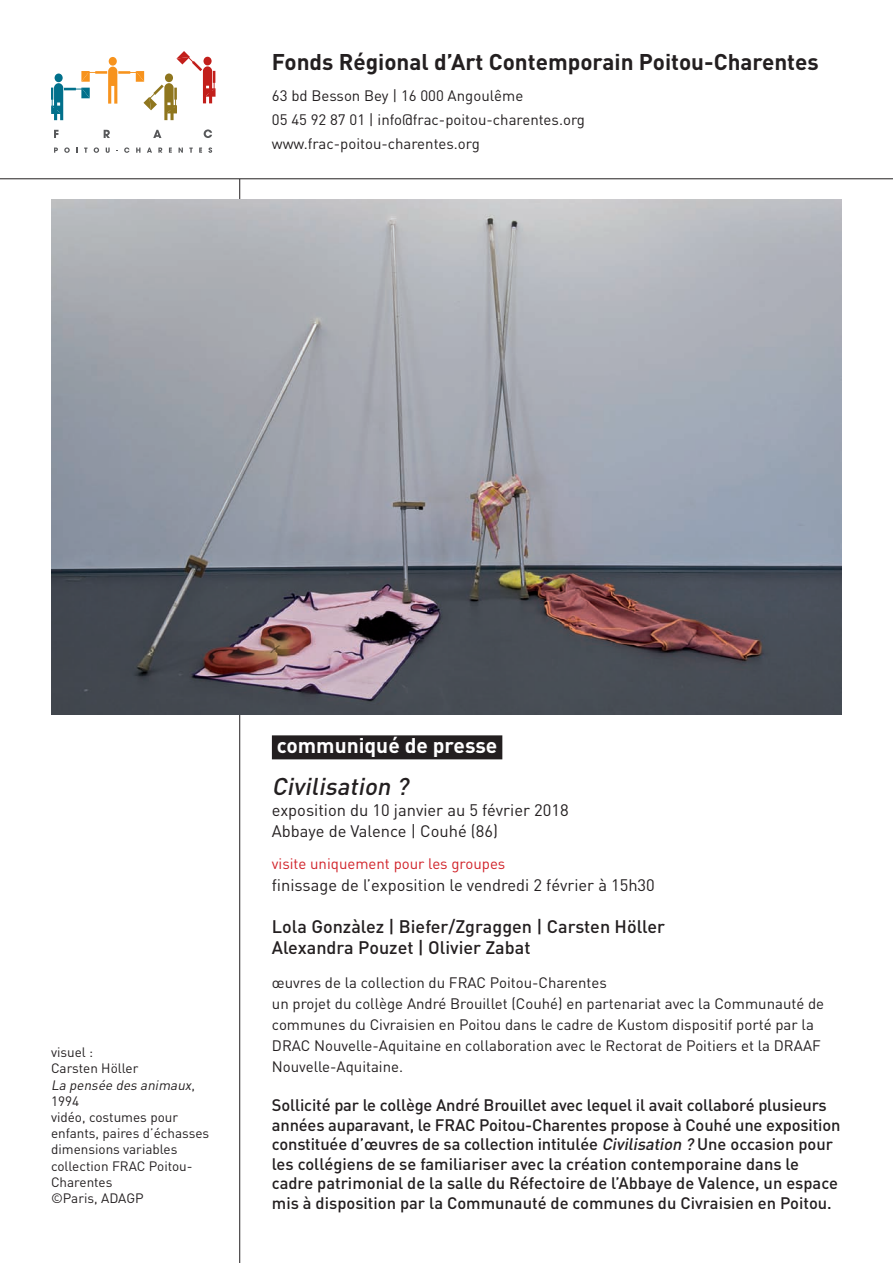
<style>
.page{position:relative;width:893px;height:1263px;background:#fff}
.page>*{position:absolute;margin:0;border:0;box-sizing:border-box;transform-origin:0 0}
.t1{font:italic 500 24px "DIN";color:#231f20}
.t2{font:700 22.5px "DIN";color:#231f20}
.t3{font:700 21px "DIN";color:#fff}
.t4{font:500 18px/21px "DIN";color:#231f20}
.t5{font:500 16.5px/19.5px "DIN";letter-spacing:-.01em;color:#231f20}
.t6{font:16.5px/21px "DIN";color:#231f20}
.t7{font:15px/21px "DIN";color:#231f20}
.t8{font:15px "DIN";color:#d1232a}
.t9{font:13.5px/16.2px "DIN";color:#231f20}
.s1{font-style:italic}
</style>
<div class="page">
<svg style="left:54px;top:130px;width:5px;height:8px"></svg>
<svg style="left:104px;top:130px;width:6px;height:8px"></svg>
<svg style="left:153px;top:130px;width:8px;height:8px"></svg>
<svg style="left:204px;top:129px;width:8px;height:9px"></svg>
<svg style="left:51px;top:51px;width:165px;height:69px"></svg>
<svg style="left:54px;top:148px;width:4px;height:5px"></svg>
<svg style="left:64px;top:147px;width:6px;height:6px"></svg>
<svg style="left:94px;top:147px;width:5px;height:6px"></svg>
<svg style="left:106px;top:148px;width:4px;height:5px"></svg>
<svg style="left:124px;top:147px;width:5px;height:6px"></svg>
<svg style="left:136px;top:148px;width:4px;height:5px"></svg>
<svg style="left:147px;top:148px;width:5px;height:5px"></svg>
<svg style="left:158px;top:148px;width:4px;height:5px"></svg>
<svg style="left:169px;top:148px;width:3px;height:5px"></svg>
<svg style="left:179px;top:148px;width:4px;height:5px"></svg>
<svg style="left:189px;top:148px;width:4px;height:5px"></svg>
<svg style="left:199px;top:148px;width:3px;height:5px"></svg>
<svg style="left:208px;top:147px;width:4px;height:6px"></svg>
<hr style="left:0;top:179px;width:893px;height:1px;background:#231f20">
<hr style="left:239px;top:179px;width:1px;height:1084px;background:#231f20">
<div style="left:272px;top:735px;width:230px;height:24px;background:#231f20"></div>
<img style="left:51px;top:199px;width:791px;height:516px">
<h2 class="t2" style="left:272px;top:47px;width:548px">Fonds Régional d’Art Contemporain Poitou-Charentes</h2>
<p class="t7" style="left:272px;top:84px;width:315px;line-height:24px">63 bd Besson Bey | 16 000 Angoulême<br>05 45 92 87 01 | info@frac-poitou-charentes.org www.frac-poitou-charentes.org</p>
<p class="t9" style="left:51px;top:1044px;width:160px">visuel :<br>Carsten Höller<br><span class="s1">La pensée des animaux</span>,<br>1994<br>vidéo, costumes pour enfants, paires d’échasses dimensions variables collection FRAC Poitou-<br>Charentes<br>©Paris, ADAGP</p>
<p class="t3" style="left:277px;top:732px;width:222px">communiqué de presse</p>
<h1 class="t1" style="left:272px;top:771px;width:143px">Civilisation ?</h1>
<p class="t6" style="left:272px;top:800px;width:298px">exposition du 10 janvier au 5 février 2018<br>Abbaye de Valence | Couhé (86)</p>
<p class="t8" style="left:272px;top:854px;width:235px">visite uniquement pour les groupes</p>
<p class="t6" style="left:272px;top:874px;width:384px">finissage de l’exposition le vendredi 2 février à 15h30</p>
<p class="t4" style="left:272px;top:915px;width:395px">Lola Gonzàlez | Biefer/Zgraggen | Carsten Höller<br>Alexandra Pouzet | Olivier Zabat</p>
<p class="t7" style="left:272px;top:972px;width:554px">œuvres de la collection du FRAC Poitou-Charentes<br>un projet du collège André Brouillet (Couhé) en partenariat avec la Communauté de communes du Civraisien en Poitou dans le cadre de Kustom dispositif porté par la DRAC Nouvelle-Aquitaine en collaboration avec le Rectorat de Poitiers et la DRAAF Nouvelle-Aquitaine.</p>
<p class="t5" style="left:272px;top:1095px;width:570px">Sollicité par le collège André Brouillet avec lequel il avait collaboré plusieurs années auparavant, le FRAC Poitou-Charentes propose à Couhé une exposition constituée d’œuvres de sa collection intitulée <span class="s1">Civilisation ?</span> Une occasion pour les collégiens de se familiariser avec la création contemporaine dans le cadre patrimonial de la salle du Réfectoire de l’Abbaye de Valence, un espace mis à disposition par la Communauté de communes du Civraisien en Poitou.</p>
</div>
